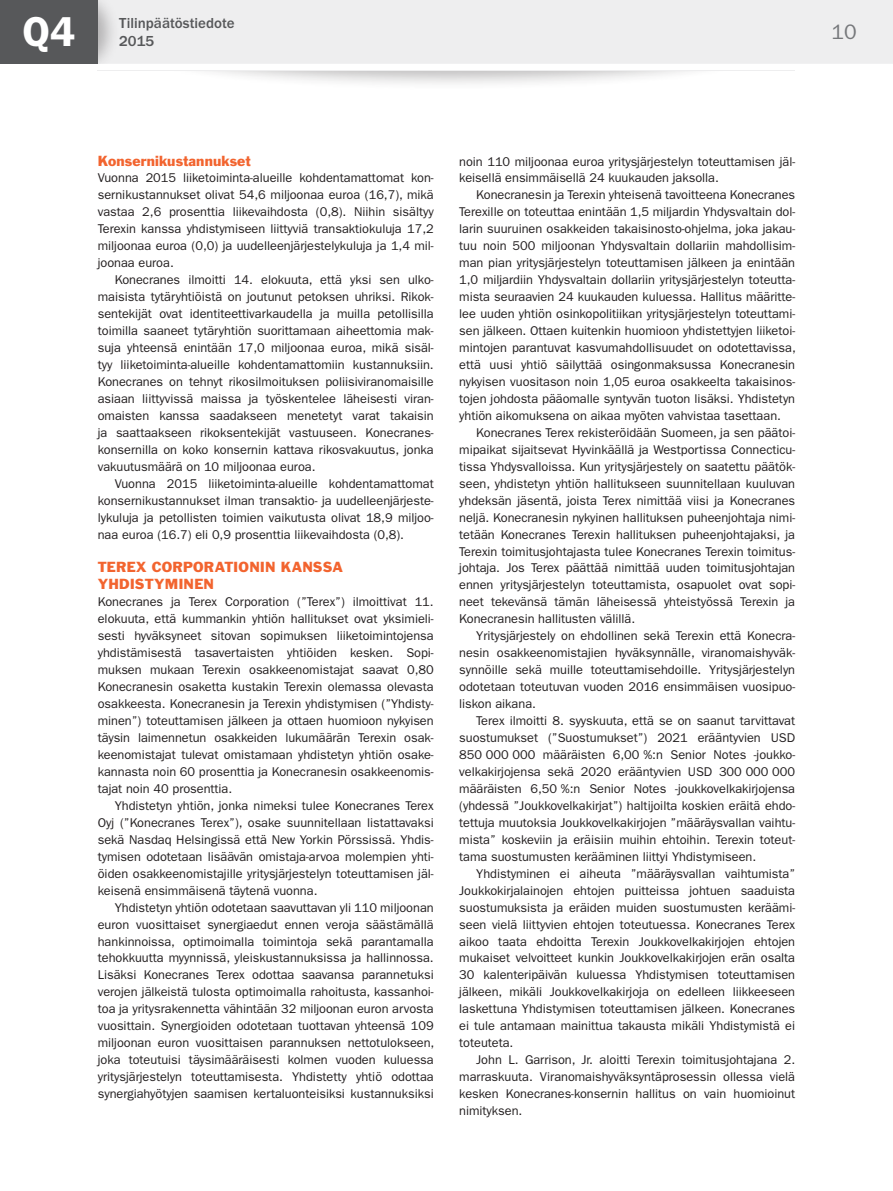
<style>
.page{position:relative;width:893px;height:1191px;background:#fff}
.page>*{position:absolute;margin:0;border:0;box-sizing:border-box;transform-origin:0 0}
.t1{font:600 42px "ITC Franklin Gothic Std";color:#fff}
.t2{font:21px "ITC Franklin Gothic Std";color:#76787b}
.t3{font:500 15px/18px "ITC Franklin Gothic Std";color:#57585a}
.t4{font:13.5px/17px "Franklin Gothic Std";letter-spacing:.01em;color:#f2642f}
.fi_P_1_base_indent{font:12.75px/17px "ITC Franklin Gothic Std";letter-spacing:-.005em;color:#231f20;text-align:justify}
.fi_P_1_base{font:12.75px/17px "ITC Franklin Gothic Std";letter-spacing:-.005em;color:#231f20;text-align:justify}
</style>
<div class="page">
<div style="left:138px;top:2px;width:623px;height:89px;background:#231f20;opacity:.3"></div>
<div style="left:0;top:53px;width:893px;height:17px;background:#fff"></div>
<div style="left:120px;top:0;width:773px;height:64px;background:#eeeeef"></div>
<div style="left:98px;top:0;width:22px;height:64px;background:#231f20;opacity:.3"></div>
<div style="left:0;top:0;width:98px;height:64px;background:#57585a"></div>
<h1 class="t1" style="left:22px;top:7px;width:54px">Q4</h1>
<p class="t3" style="left:119px;top:14px;width:117px">Tilinpäätöstiedote<br>2015</p>
<h2 class="t2" style="left:831px;top:20px;width:27px">10</h2>
<p class="t4" style="left:98px;top:152px;width:154px">Konsernikustannukset</p>
<p class="fi_P_1_base" style="left:98px;top:170px;width:337px">Vuonna 2015 liiketoiminta-alueille kohdentamattomat kon&shy;sernikustannukset olivat 54,6 miljoonaa euroa (16,7), mikä vastaa 2,6 prosenttia liikevaihdosta (0,8). Niihin sisältyy Terexin kanssa yhdistymiseen liittyviä transaktiokuluja 17,2 miljoonaa euroa (0,0) ja uudelleenjärjestelykuluja ja 1,4 mil&shy;joonaa euroa.</p>
<p class="fi_P_1_base_indent" style="left:98px;top:271px;width:337px;text-indent:17px">Konecranes ilmoitti 14. elokuuta, että yksi sen ulko&shy;maisista tytäryhtiöistä on joutunut petoksen uhriksi. Rikok&shy;sentekijät ovat identiteettivarkaudella ja muilla petollisilla toimilla saaneet tytäryhtiön suorittamaan aiheettomia mak&shy;suja yhteensä enintään 17,0 miljoonaa euroa, mikä sisäl&shy;tyy liiketoiminta-alueille kohdentamattomiin kustannuksiin.<br>Konecranes on tehnyt rikosilmoituksen poliisiviranomaisille asiaan liittyvissä maissa ja työskentelee läheisesti viran&shy;omaisten kanssa saadakseen menetetyt varat takaisin ja saattaakseen rikoksentekijät vastuuseen. Konecranes&shy;konsernilla on koko konsernin kattava rikosvakuutus, jonka vakuutusmäärä on 10 miljoonaa euroa.</p>
<p class="fi_P_1_base_indent" style="left:98px;top:475px;width:337px;text-indent:17px">Vuonna 2015 liiketoiminta-alueille kohdentamattomat konsernikustannukset ilman transaktio- ja uudelleenjärjeste&shy;lykuluja ja petollisten toimien vaikutusta olivat 18,9 miljoo&shy;naa euroa (16.7) eli 0,9 prosenttia liikevaihdosta (0,8).</p>
<p class="t4" style="left:98px;top:559px;width:247px">TEREX CORPORATIONIN KANSSA<br>YHDISTYMINEN</p>
<p class="fi_P_1_base" style="left:98px;top:593px;width:337px">Konecranes ja Terex Corporation (”Terex”) ilmoittivat 11. elokuuta, että kummankin yhtiön hallitukset ovat yksimieli&shy;sesti hyväksyneet sitovan sopimuksen liiketoimintojensa yhdistämisestä tasavertaisten yhtiöiden kesken. Sopi&shy;muksen mukaan Terexin osakkeenomistajat saavat 0,80<br>Konecranesin osaketta kustakin Terexin olemassa olevasta osakkeesta. Konecranesin ja Terexin yhdistymisen (”Yhdisty&shy;minen”) toteuttamisen jälkeen ja ottaen huomioon nykyisen täysin laimennetun osakkeiden lukumäärän Terexin osak&shy;keenomistajat tulevat omistamaan yhdistetyn yhtiön osake&shy;kannasta noin 60 prosenttia ja Konecranesin osakkeenomis&shy;tajat noin 40 prosenttia.</p>
<p class="fi_P_1_base_indent" style="left:98px;top:797px;width:337px;text-indent:17px">Yhdistetyn yhtiön, jonka nimeksi tulee Konecranes Terex Oyj (”Konecranes Terex”), osake suunnitellaan listattavaksi sekä Nasdaq Helsingissä että New Yorkin Pörssissä. Yhdis&shy;tymisen odotetaan lisäävän omistaja-arvoa molempien yhti&shy;öiden osakkeenomistajille yritysjärjestelyn toteuttamisen jäl&shy;keisenä ensimmäisenä täytenä vuonna.</p>
<p class="fi_P_1_base_indent" style="left:98px;top:899px;width:338px;text-indent:17px">Yhdistetyn yhtiön odotetaan saavuttavan yli 110 miljoonan euron vuosittaiset synergiaedut ennen veroja säästämällä hankinnoissa, optimoimalla toimintoja sekä parantamalla tehokkuutta myynnissä, yleiskustannuksissa ja hallinnossa.<br>Lisäksi Konecranes Terex odottaa saavansa parannetuksi verojen jälkeistä tulosta optimoimalla rahoitusta, kassanhoi&shy;toa ja yritysrakennetta vähintään 32 miljoonan euron arvosta vuosittain. Synergioiden odotetaan tuottavan yhteensä 109 miljoonan euron vuosittaisen parannuksen nettotulokseen, joka toteutuisi täysimääräisesti kolmen vuoden kuluessa yritysjärjestelyn toteuttamisesta. Yhdistetty yhtiö odottaa synergiahyötyjen saamisen kertaluonteisiksi kustannuksiksi</p>
<p class="fi_P_1_base_indent" style="left:459px;top:153px;width:337px">noin 110 miljoonaa euroa yritysjärjestelyn toteuttamisen jäl&shy;keisellä ensimmäisellä 24 kuukauden jaksolla.</p>
<p class="fi_P_1_base_indent" style="left:459px;top:187px;width:338px;text-indent:17px">Konecranesin ja Terexin yhteisenä tavoitteena Konecranes Terexille on toteuttaa enintään 1,5 miljardin Yhdysvaltain dol&shy;larin suuruinen osakkeiden takaisinosto-ohjelma, joka jakau&shy;tuu noin 500 miljoonan Yhdysvaltain dollariin mahdollisim&shy;man pian yritysjärjestelyn toteuttamisen jälkeen ja enintään 1,0 miljardiin Yhdysvaltain dollariin yritysjärjestelyn toteutta&shy;mista seuraavien 24 kuukauden kuluessa. Hallitus määritte&shy;lee uuden yhtiön osinkopolitiikan yritysjärjestelyn toteuttami&shy;sen jälkeen. Ottaen kuitenkin huomioon yhdistettyjen liiketoi&shy;mintojen parantuvat kasvumahdollisuudet on odotettavissa, että uusi yhtiö säilyttää osingonmaksussa Konecranesin nykyisen vuositason noin 1,05 euroa osakkeelta takaisinos&shy;tojen johdosta pääomalle syntyvän tuoton lisäksi. Yhdistetyn yhtiön aikomuksena on aikaa myöten vahvistaa tasettaan.</p>
<p class="fi_P_1_base_indent" style="left:459px;top:424px;width:337px;text-indent:17px">Konecranes Terex rekisteröidään Suomeen, ja sen päätoi&shy;mipaikat sijaitsevat Hyvinkäällä ja Westportissa Connecticu&shy;tissa Yhdysvalloissa. Kun yritysjärjestely on saatettu päätök&shy;seen, yhdistetyn yhtiön hallitukseen suunnitellaan kuuluvan yhdeksän jäsentä, joista Terex nimittää viisi ja Konecranes neljä. Konecranesin nykyinen hallituksen puheenjohtaja nimi&shy;tetään Konecranes Terexin hallituksen puheenjohtajaksi, ja Terexin toimitusjohtajasta tulee Konecranes Terexin toimitus&shy;johtaja. Jos Terex päättää nimittää uuden toimitusjohtajan ennen yritysjärjestelyn toteuttamista, osapuolet ovat sopi&shy;neet tekevänsä tämän läheisessä yhteistyössä Terexin ja Konecranesin hallitusten välillä.</p>
<p class="fi_P_1_base_indent" style="left:459px;top:627px;width:337px;text-indent:17px">Yritysjärjestely on ehdollinen sekä Terexin että Konecra&shy;nesin osakkeenomistajien hyväksynnälle, viranomaishyväk&shy;synnöille sekä muille toteuttamisehdoille. Yritysjärjestelyn odotetaan toteutuvan vuoden 2016 ensimmäisen vuosipuo&shy;liskon aikana.</p>
<p class="fi_P_1_base_indent" style="left:459px;top:712px;width:337px;text-indent:17px">Terex ilmoitti 8. syyskuuta, että se on saanut tarvittavat suostumukset (”Suostumukset”) 2021 erääntyvien USD 850 000 000 määräisten 6,00 %:n Senior Notes -joukko&shy;velkakirjojensa sekä 2020 erääntyvien USD 300 000 000 määräisten 6,50 %:n Senior Notes -joukkovelkakirjojensa (yhdessä ”Joukkovelkakirjat”) haltijoilta koskien eräitä ehdo&shy;tettuja muutoksia Joukkovelkakirjojen ”määräysvallan vaihtu&shy;mista” koskeviin ja eräisiin muihin ehtoihin. Terexin toteut&shy;tama suostumusten kerääminen liittyi Yhdistymiseen.</p>
<p class="fi_P_1_base_indent" style="left:459px;top:865px;width:337px;text-indent:17px">Yhdistyminen ei aiheuta ”määräysvallan vaihtumista” Joukkokirjalainojen ehtojen puitteissa johtuen saaduista suostumuksista ja eräiden muiden suostumusten keräämi&shy;seen vielä liittyvien ehtojen toteutuessa. Konecranes Terex aikoo taata ehdoitta Terexin Joukkovelkakirjojen ehtojen mukaiset velvoitteet kunkin Joukkovelkakirjojen erän osalta 30 kalenteripäivän kuluessa Yhdistymisen toteuttamisen jälkeen, mikäli Joukkovelkakirjoja on edelleen liikkeeseen laskettuna Yhdistymisen toteuttamisen jälkeen. Konecranes ei tule antamaan mainittua takausta mikäli Yhdistymistä ei toteuteta.</p>
<p class="fi_P_1_base_indent" style="left:459px;top:1051px;width:337px;text-indent:17px">John L. Garrison, Jr. aloitti Terexin toimitusjohtajana 2. marraskuuta. Viranomaishyväksyntäprosessin ollessa vielä kesken Konecranes-konsernin hallitus on vain huomioinut nimityksen.</p>
</div>
